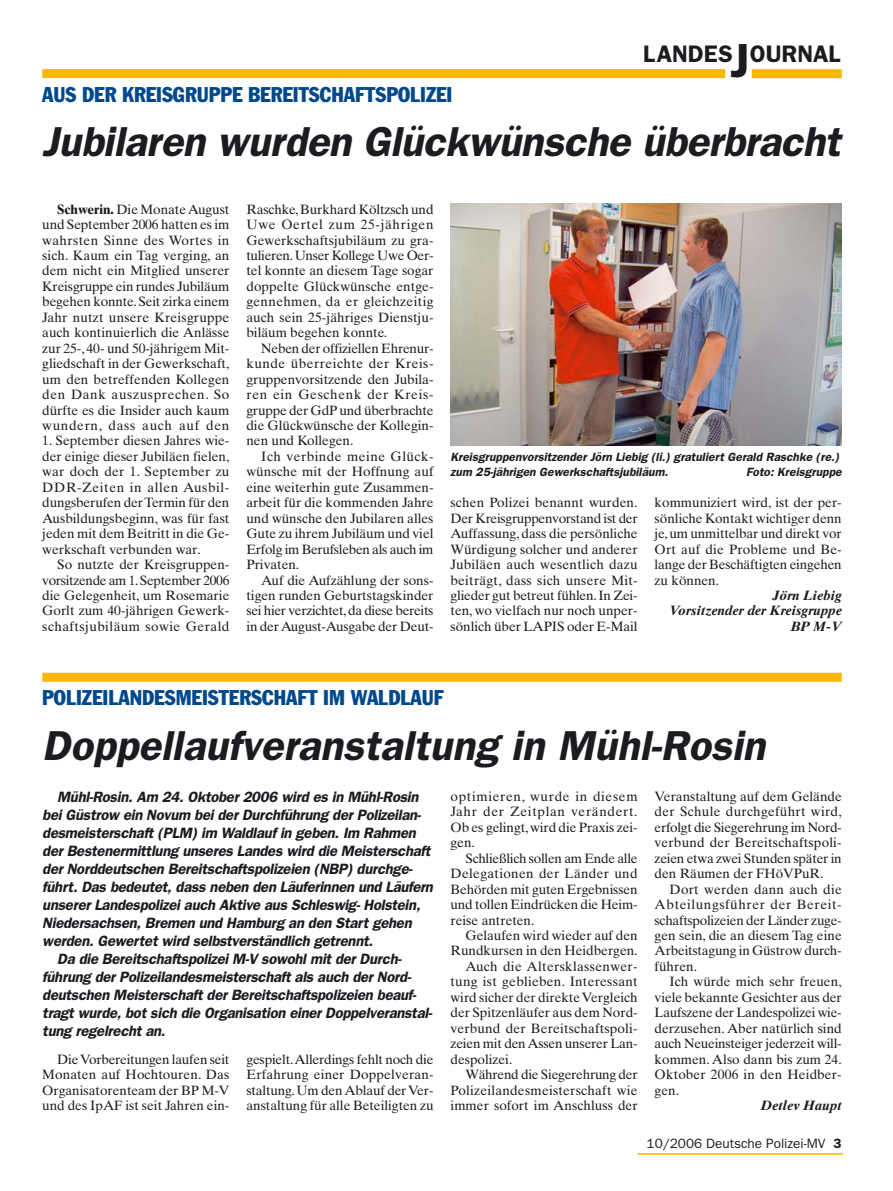
<style>
.page{position:relative;width:893px;height:1191px;background:#fff}
.page>*{position:absolute;margin:0;border:0;box-sizing:border-box;transform-origin:0 0}
.t1{font:italic 600 42px "Franklin Gothic";color:#1b1c20}
.t2{font:600 24px "Franklin Gothic";color:#1b1c20}
.t3{font:condensed 21px "Franklin Gothic";color:#00488c}
.t4{font:italic 600 15px "Franklin Gothic";letter-spacing:-.02em;color:#1b1c20}
.t5{font:13.5px/15.5px "Times Ten";color:#1b1c20;text-align:justify}
.t6{font:13.5px "Times Ten";letter-spacing:.02em;color:#1b1c20}
.t7{font:italic 700 13.5px/15.5px "Times Ten";color:#1b1c20;text-align:right}
.t8{font:13.5px "Franklin Gothic";color:#1b1c20}
.t9{font:13.5px "Times Ten";letter-spacing:-.02em;color:#1b1c20}
.t10{font:13.5px "Times Ten";letter-spacing:.025em;color:#1b1c20}
.t11{font:italic 600 12px/15.5px "Franklin Gothic";color:#1b1c20}
.s1{font-size:48px}
.s2{font-weight:700}
.s3{font-weight:600}
</style>
<div class="page">
<hr style="left:638px;top:1153px;width:205px;height:1px;background:#f9b700">
<div style="left:42px;top:69px;width:683px;height:9px;background:#f9b700"></div>
<div style="left:752px;top:69px;width:90px;height:9px;background:#f9b700"></div>
<img style="left:451px;top:204px;width:391px;height:241px">
<div style="left:42px;top:673px;width:800px;height:9px;background:#f9b700"></div>
<h2 class="t2" style="left:643px;top:45px;width:199px">LANDES<span class="s1">J</span>OURNAL</h2>
<h3 class="t3" style="left:42px;top:87px;width:412px">AUS DER KREISGRUPPE BEREITSCHAFTSPOLIZEI</h3>
<h1 class="t1" style="left:42px;top:127px;width:807px">Jubilaren wurden Glückwünsche überbracht</h1>
<p class="t5" style="left:42px;top:203px;width:189px;text-indent:15px"><span class="s2">Schwerin.</span> Die Monate August und September 2006 hatten es im wahrsten Sinne des Wortes in sich. Kaum ein Tag verging, an dem nicht ein Mitglied unserer Kreisgruppe ein rundes Jubiläum begehen konnte.Seit zirka einem Jahr nutzt unsere Kreisgruppe auch kontinuierlich die Anlässe zur 25-, 40- und 50-jährigem Mit&shy;gliedschaft in der Gewerkschaft, um den betreffenden Kollegen den Dank auszusprechen. So dürfte es die Insider auch kaum wundern, dass auch auf den</p>
<p class="t5" style="left:42px;top:434px;width:189px">1. September diesen Jahres wie&shy;der einige dieser Jubiläen fielen, war doch der 1. September zu DDR-Zeiten in allen Ausbil&shy;dungsberufen der Termin für den Ausbildungsbeginn, was für fast jeden mit dem Beitritt in die Ge&shy;werkschaft verbunden war.</p>
<p class="t5" style="left:42px;top:558px;width:189px;text-indent:15px">So nutzte der Kreisgruppen&shy;vorsitzende am 1.September 2006 die Gelegenheit, um Rosemarie Gorlt zum 40-jährigen Gewerk&shy;schaftsjubiläum sowie Gerald</p>
<p class="t5" style="left:246px;top:203px;width:189px">Raschke,Burkhard Költzsch und Uwe Oertel zum 25-jährigen Gewerkschaftsjubiläum zu gra&shy;tulieren.Unser Kollege Uwe Oer&shy;tel konnte an diesem Tage sogar doppelte Glückwünsche entge&shy;gennehmen, da er gleichzeitig auch sein 25-jähriges Dienstju&shy;biläum begehen konnte.</p>
<p class="t5" style="left:246px;top:342px;width:189px;text-indent:15px">Neben der offiziellen Ehrenur&shy;kunde überreichte der Kreis&shy;gruppenvorsitzende den Jubila&shy;ren ein Geschenk der Kreis&shy;gruppe der GdP und überbrachte die Glückwünsche der Kollegin&shy;nen und Kollegen.</p>
<p class="t5" style="left:246px;top:450px;width:189px;text-indent:15px">Ich verbinde meine Glück&shy;wünsche mit der Hoffnung auf eine weiterhin gute Zusammen&shy;arbeit für die kommenden Jahre und wünsche den Jubilaren alles Gute zu ihrem Jubiläum und viel Erfolg im Berufsleben als auch im Privaten.</p>
<p class="t5" style="left:246px;top:573px;width:189px;text-indent:15px">Auf die Aufzählung der sons&shy;tigen runden Geburtstagskinder sei hier verzichtet,da diese bereits in der August-Ausgabe der Deut-</p>
<p class="t11" style="left:451px;top:450px;width:392px">Kreisgruppenvorsitzender Jörn Liebig (li.) gratuliert Gerald Raschke (re.) zum 25-jährigen Gewerkschaftsjubiläum.</p>
<p class="t11" style="left:746px;top:465px;width:99px">Foto: Kreisgruppe</p>
<p class="t5" style="left:451px;top:496px;width:189px">schen Polizei benannt wurden.<br>Der Kreisgruppenvorstand ist der Auffassung, dass die persönliche Würdigung solcher und anderer Jubiläen auch wesentlich dazu beiträgt, dass sich unsere Mit&shy;glieder gut betreut fühlen.In Zei&shy;ten, wo vielfach nur noch unper&shy;sönlich über LAPIS oder E-Mail</p>
<p class="t5" style="left:655px;top:496px;width:189px">kommuniziert wird, ist der per&shy;sönliche Kontakt wichtiger denn je,um unmittelbar und direkt vor Ort auf die Probleme und Be&shy;lange der Beschäftigten eingehen zu können.</p>
<p class="t7" style="left:669px;top:589px;width:174px">Jörn Liebig<br>Vorsitzender der Kreisgruppe<br>BP M-V</p>
<h3 class="t3" style="left:42px;top:689px;width:403px">POLIZEILANDESMEISTERSCHAFT IM WALDLAUF</h3>
<h1 class="t1" style="left:42px;top:731px;width:731px">Doppellaufveranstaltung in Mühl-Rosin</h1>
<p class="t5" style="left:451px;top:790px;width:189px">optimieren, wurde in diesem Jahr der Zeitplan verändert.<br>Ob es gelingt, wird die Praxis zei&shy;gen.</p>
<p class="t5" style="left:451px;top:851px;width:189px;text-indent:15px">Schließlich sollen am Ende alle Delegationen der Länder und Behörden mit guten Ergebnissen und tollen Eindrücken die Heim&shy;reise antreten.</p>
<p class="t5" style="left:465px;top:929px;width:174px">Gelaufen wird wieder auf den</p>
<p class="t5" style="left:451px;top:944px;width:189px">Rundkursen in den Heidbergen.</p>
<p class="t10" style="left:465px;top:961px;width:174px">Auch die Altersklassenwer-</p>
<p class="t6" style="left:451px;top:976px;width:189px">tung ist geblieben. Interessant</p>
<p class="t5" style="left:451px;top:990px;width:189px">wird sicher der direkte Vergleich</p>
<p class="t5" style="left:451px;top:1006px;width:189px">der Spitzenläufer aus dem Nord-</p>
<p class="t5" style="left:451px;top:1021px;width:189px">verbund der Bereitschaftspoli-</p>
<p class="t5" style="left:451px;top:1037px;width:189px">zeien mit den Assen unserer Lan-</p>
<p class="t5" style="left:451px;top:1052px;width:63px">despolizei.</p>
<p class="t9" style="left:465px;top:1069px;width:174px">Während die Siegerehrung der</p>
<p class="t6" style="left:451px;top:1085px;width:189px">Polizeilandesmeisterschaft wie</p>
<p class="t5" style="left:451px;top:1099px;width:189px">immer sofort im Anschluss der</p>
<p class="t4" style="left:57px;top:791px;width:365px">Mühl-Rosin. Am 24. Oktober 2006 wird es in Mühl-Rosin</p>
<p class="t4" style="left:42px;top:809px;width:382px">bei Güstrow ein Novum bei der Durchführung der Polizeilan-</p>
<p class="t4" style="left:42px;top:827px;width:378px">desmeisterschaft (PLM) im Waldlauf in geben. Im Rahmen</p>
<p class="t4" style="left:42px;top:845px;width:392px">der Bestenermittlung unseres Landes wird die Meisterschaft</p>
<p class="t4" style="left:42px;top:863px;width:374px">der Norddeutschen Bereitschaftspolizeien (NBP) durchge-</p>
<p class="t4" style="left:42px;top:881px;width:395px">führt. Das bedeutet, dass neben den Läuferinnen und Läufern</p>
<p class="t4" style="left:42px;top:899px;width:382px">unserer Landespolizei auch Aktive aus Schleswig- Holstein,</p>
<p class="t4" style="left:42px;top:917px;width:373px">Niedersachsen, Bremen und Hamburg an den Start gehen</p>
<p class="t4" style="left:42px;top:935px;width:335px">werden. Gewertet wird selbstverständlich getrennt.</p>
<p class="t4" style="left:57px;top:953px;width:348px">Da die Bereitschaftspolizei M-V sowohl mit der Durch-</p>
<p class="t4" style="left:42px;top:971px;width:372px">führung der Polizeilandesmeisterschaft als auch der Nord-</p>
<p class="t4" style="left:42px;top:989px;width:377px">deutschen Meisterschaft der Bereitschaftspolizeien beauf-</p>
<p class="t4" style="left:42px;top:1007px;width:393px">tragt wurde, bot sich die Organisation einer Doppelveranstal-</p>
<p class="t4" style="left:42px;top:1025px;width:127px">tung regelrecht an.</p>
<p class="t5" style="left:655px;top:790px;width:189px">Veranstaltung auf dem Gelände der Schule durchgeführt wird, erfolgt die Siegerehrung im Nord&shy;verbund der Bereitschaftspoli&shy;zeien etwa zwei Stunden später in den Räumen der FHöVPuR.</p>
<p class="t5" style="left:655px;top:882px;width:189px;text-indent:15px">Dort werden dann auch die Abteilungsführer der Bereit&shy;schaftspolizeien der Länder zuge&shy;gen sein, die an diesem Tag eine Arbeitstagung in Güstrow durch&shy;führen.</p>
<p class="t5" style="left:655px;top:975px;width:189px;text-indent:15px">Ich würde mich sehr freuen, viele bekannte Gesichter aus der Laufszene der Landespolizei wie&shy;derzusehen. Aber natürlich sind auch Neueinsteiger jederzeit will&shy;kommen. Also dann bis zum 24.<br>Oktober 2006 in den Heidber&shy;gen.</p>
<p class="t7" style="left:761px;top:1099px;width:82px">Detlev Haupt</p>
<p class="t5" style="left:42px;top:1052px;width:189px;text-indent:15px">Die Vorbereitungen laufen seit Monaten auf Hochtouren. Das Organisatorenteam der BP M-V und des IpAF ist seit Jahren ein-</p>
<p class="t5" style="left:246px;top:1052px;width:189px">gespielt.Allerdings fehlt noch die Erfahrung einer Doppelveran&shy;staltung.Um den Ablauf der Ver&shy;anstaltung für alle Beteiligten zu</p>
<p class="t8" style="left:647px;top:1138px;width:196px">10/2006 Deutsche Polizei-MV <span class="s3">3</span></p>
</div>
